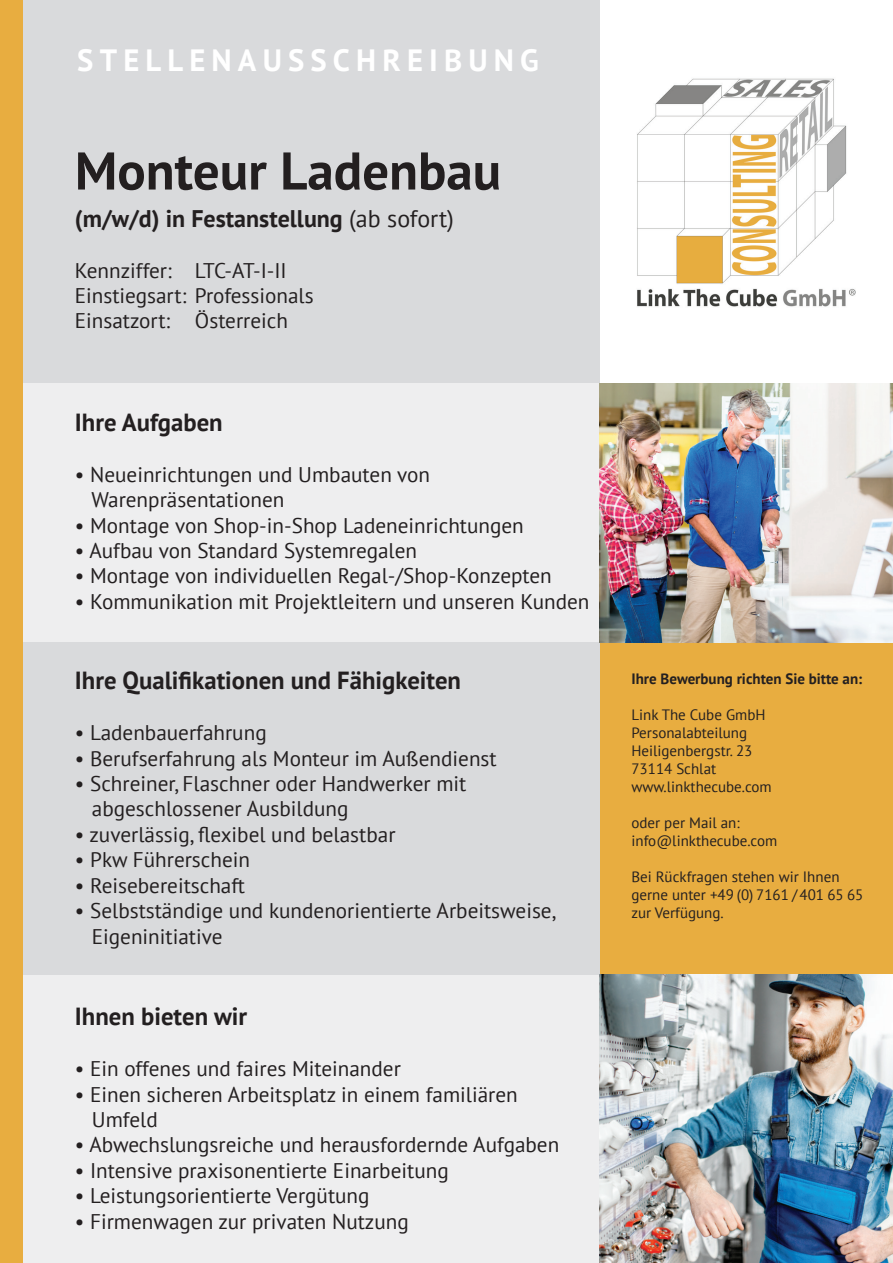
<style>
.page{position:relative;width:893px;height:1263px;background:#fff}
.page>*{position:absolute;margin:0;border:0;box-sizing:border-box;transform-origin:0 0}
.t1{font:700 52.95px "PT Sans";color:#231f20}
.t2{font:700 30.75px "PT Sans";letter-spacing:.2em;color:#fff}
.t3{font:700 24.75px "PT Sans";color:#231f20}
.t4{font:700 24px "PT Sans";color:#231f20}
.t5{font:21.15px/25.3px "PT Sans";color:#231f20}
.t6{font:15px/18px "PT Sans";color:#231f20}
.t7{font:700 15px "PT Sans";color:#231f20}
.s1{font-weight:400}
</style>
<div class="page">
<div style="left:599px;top:643px;width:294px;height:332px;background:#e8ad40"></div>
<img style="left:637px;top:78px;width:219px;height:229px">
<div style="left:0;top:0;width:599px;height:438px;background:#d9dadc"></div>
<div style="left:0;top:383px;width:599px;height:285px;background:#eeeeef"></div>
<div style="left:14px;top:924px;width:585px;height:339px;background:#eeeeef"></div>
<div style="left:0;top:642px;width:599px;height:333px;background:#d9dadc"></div>
<div style="left:0;top:0;width:22px;height:1263px;background:#e8ad40"></div>
<img style="left:599px;top:975px;width:294px;height:288px">
<img style="left:599px;top:383px;width:294px;height:260px">
<h2 class="t2" style="left:77px;top:40px;width:463px">STELLENAUSSCHREIBUNG</h2>
<h1 class="t1" style="left:75px;top:136px;width:428px">Monteur Ladenbau</h1>
<p class="t4" style="left:75px;top:202px;width:380px">(m/w/d) in Festanstellung <span class="s1">(ab sofort)</span></p>
<p class="t5" style="left:75px;top:257px;width:240px">Kennziffer: LTC-AT-I-II<br>Einstiegsart: Professionals<br>Einsatzort: Österreich</p>
<p class="t3" style="left:75px;top:406px;width:149px">Ihre Aufgaben</p>
<p class="t5" style="left:91px;top:461px;width:340px;text-indent:-17px">• Neueinrichtungen und Umbauten von<br>Warenpräsentationen</p>
<p class="t5" style="left:75px;top:512px;width:450px">• Montage von Shop-in-Shop Ladeneinrichtungen</p>
<p class="t5" style="left:75px;top:537px;width:344px">• Aufbau von Standard Systemregalen</p>
<p class="t5" style="left:75px;top:563px;width:478px">• Montage von individuellen Regal-/Shop-Konzepten</p>
<p class="t5" style="left:75px;top:588px;width:516px">• Kommunikation mit Projektleitern und unseren Kunden</p>
<p class="t3" style="left:75px;top:664px;width:388px">Ihre Qualifikationen und Fähigkeiten</p>
<p class="t5" style="left:75px;top:719px;width:193px">• Ladenbauerfahrung</p>
<p class="t5" style="left:75px;top:745px;width:423px">• Berufserfahrung als Monteur im Außendienst</p>
<p class="t5" style="left:92px;top:770px;width:376px;text-indent:-17px">• Schreiner, Flaschner oder Handwerker mit abgeschlossener Ausbildung</p>
<p class="t5" style="left:75px;top:821px;width:322px">• zuverlässig, flexibel und belastbar</p>
<p class="t5" style="left:75px;top:847px;width:177px">• Pkw Führerschein</p>
<p class="t5" style="left:75px;top:872px;width:172px">• Reisebereitschaft</p>
<p class="t5" style="left:92px;top:897px;width:465px;text-indent:-17px">• Selbstständige und kundenorientierte Arbeitsweise,<br>Eigeninitiative</p>
<p class="t3" style="left:75px;top:1000px;width:174px">Ihnen bieten wir</p>
<p class="t5" style="left:75px;top:1055px;width:327px">• Ein offenes und faires Miteinander</p>
<p class="t5" style="left:92px;top:1081px;width:427px;text-indent:-17px">• Einen sicheren Arbeitsplatz in einem familiären<br>Umfeld</p>
<p class="t5" style="left:75px;top:1132px;width:486px">• Abwechslungsreiche und herausfordernde Aufgaben</p>
<p class="t5" style="left:75px;top:1157px;width:375px">• Intensive praxisonentierte Einarbeitung</p>
<p class="t5" style="left:75px;top:1183px;width:296px">• Leistungsorientierte Vergütung</p>
<p class="t5" style="left:75px;top:1208px;width:335px">• Firmenwagen zur privaten Nutzung</p>
<p class="t7" style="left:631px;top:669px;width:232px">Ihre Bewerbung richten Sie bitte an:</p>
<p class="t6" style="left:631px;top:706px;width:142px">Link The Cube GmbH<br>Personalabteilung<br>Heiligenbergstr. 23<br>73114 Schlat www.linkthecube.com</p>
<p class="t6" style="left:631px;top:814px;width:147px">oder per Mail an: info@linkthecube.com</p>
<p class="t6" style="left:631px;top:868px;width:233px">Bei Rückfragen stehen wir Ihnen gerne unter +49 (0) 7161 / 401 65 65 zur Verfügung.</p>
</div>
